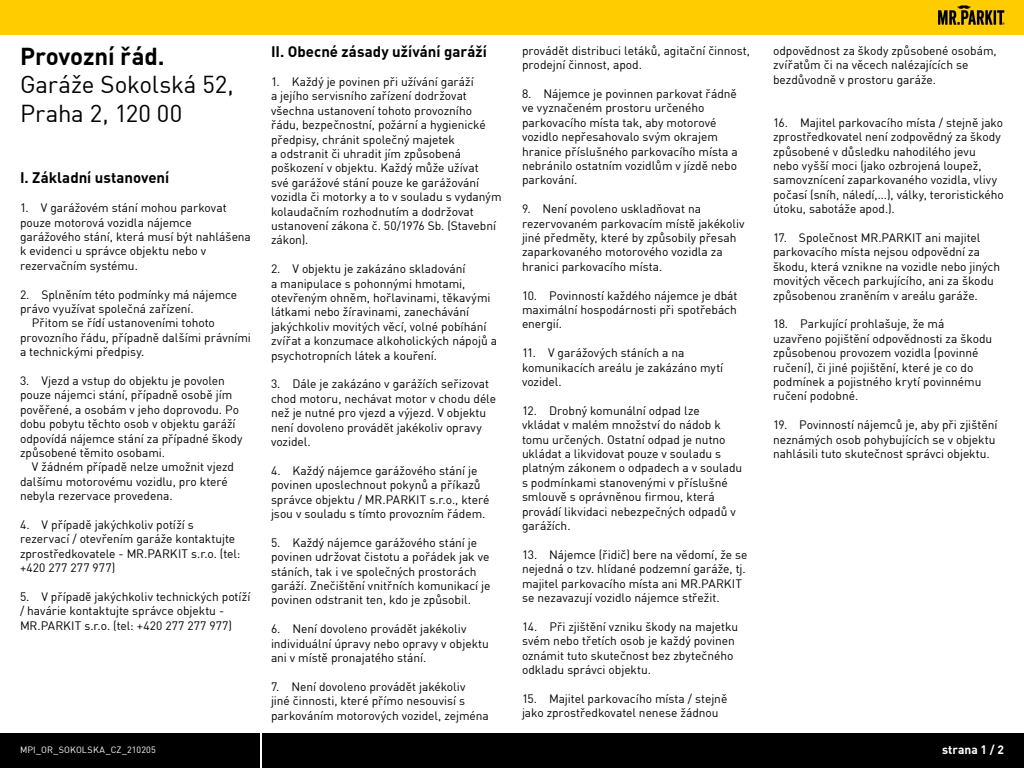
<style>
.page{position:relative;width:1024px;height:768px;background:#fff}
.page>*{position:absolute;margin:0;border:0;box-sizing:border-box;transform-origin:0 0}
.hlavní_nadpis_-_gará{font:24px/28.8px "DINCE";letter-spacing:-.005em;color:#000}
.hlavní_nadpis{font:700 24px "DINCE";letter-spacing:-.005em;color:#000}
.kapitola_-_nadpis{font:700 15px "DINCE";color:#000}
.t1{font:12px/14.4px "DINCE";letter-spacing:-.005em;color:#000}
.t2{font:700 12px "DINCE";color:#fff}
.t3{font:9px "DINCE";letter-spacing:.01em;color:#fff}
</style>
<div class="page">
<div style="left:0;top:0;width:1024px;height:35px;background:#fc0"></div>
<img style="left:938px;top:5px;width:67px;height:20px">
<div style="left:262px;top:733px;width:762px;height:35px;background:#000"></div>
<div style="left:0;top:733px;width:260px;height:35px;background:#000"></div>
<p class="hlavní_nadpis" style="left:20px;top:40px;width:146px">Provozní řád.</p>
<p class="hlavní_nadpis_-_gará" style="left:20px;top:70px;width:215px">Garáže Sokolská 52,<br>Praha 2, 120 00</p>
<p class="kapitola_-_nadpis" style="left:20px;top:168px;width:151px">I. Základní ustanovení</p>
<p class="t1" style="left:20px;top:200px;width:232px">1. V garážovém stání mohou parkovat pouze motorová vozidla nájemce garážového stání, která musí být nahlášena k evidenci u správce objektu nebo v rezervačním systému.</p>
<p class="t1" style="left:20px;top:287px;width:219px">2. Splněním této podmínky má nájemce právo využívat společná zařízení.</p>
<p class="t1" style="left:20px;top:316px;width:232px;text-indent:12px">Přitom se řídí ustanoveními tohoto provozního řádu, případně dalšími právními a technickými předpisy.</p>
<p class="t1" style="left:20px;top:373px;width:224px">3. Vjezd a vstup do objektu je povolen pouze nájemci stání, případně osobě jím pověřené, a osobám v jeho doprovodu. Po dobu pobytu těchto osob v objektu garáží odpovídá nájemce stání za případné škody způsobené těmito osobami.</p>
<p class="t1" style="left:20px;top:460px;width:216px;text-indent:12px">V žádném případě nelze umožnit vjezd dalšímu motorovému vozidlu, pro které nebyla rezervace provedena.</p>
<p class="t1" style="left:20px;top:517px;width:222px">4. V případě jakýchkoliv potíží s rezervací / otevřením garáže kontaktujte zprostředkovatele - MR.PARKIT s.r.o. (tel: +420 277 277 977)</p>
<p class="t1" style="left:20px;top:589px;width:232px">5. V případě jakýchkoliv technických potíží / havárie kontaktujte správce objektu -<br>MR.PARKIT s.r.o. (tel: +420 277 277 977)</p>
<p class="kapitola_-_nadpis" style="left:271px;top:42px;width:217px">II. Obecné zásady užívání garáží</p>
<p class="t1" style="left:271px;top:74px;width:232px">1. Každý je povinen při užívání garáží<br>a jejího servisního zařízení dodržovat všechna ustanovení tohoto provozního řádu, bezpečnostní, požární a hygienické předpisy, chránit společný majetek<br>a odstranit či uhradit jím způsobená poškození v objektu. Každý může užívat<br>své garážové stání pouze ke garážování vozidla či motorky a to v souladu s vydaným kolaudačním rozhodnutím a dodržovat ustanovení zákona č. 50/1976 Sb. (Stavební zákon).</p>
<p class="t1" style="left:271px;top:261px;width:228px">2. V objektu je zakázáno skladování<br>a manipulace s pohonnými hmotami, otevřeným ohněm, hořlavinami, těkavými látkami nebo žíravinami, zanechávání jakýchkoliv movitých věcí, volné pobíhání zvířat a konzumace alkoholických nápojů a psychotropních látek a kouření.</p>
<p class="t1" style="left:271px;top:377px;width:227px">3. Dále je zakázáno v garážích seřizovat chod motoru, nechávat motor v chodu déle než je nutné pro vjezd a výjezd. V objektu není dovoleno provádět jakékoliv opravy vozidel.</p>
<p class="t1" style="left:271px;top:463px;width:220px">4. Každý nájemce garážového stání je povinen uposlechnout pokynů a příkazů správce objektu / MR.PARKIT s.r.o., které jsou v souladu s tímto provozním řádem.</p>
<p class="t1" style="left:271px;top:535px;width:221px">5. Každý nájemce garážového stání je povinen udržovat čistotu a pořádek jak ve stáních, tak i ve společných prostorách garáží. Znečištění vnitřních komunikací je povinen odstranit ten, kdo je způsobil.</p>
<p class="t1" style="left:271px;top:621px;width:219px">6. Není dovoleno provádět jakékoliv individuální úpravy nebo opravy v objektu ani v místě pronajatého stání.</p>
<p class="t1" style="left:271px;top:679px;width:219px">7. Není dovoleno provádět jakékoliv<br>jiné činnosti, které přímo nesouvisí s parkováním motorových vozidel, zejména</p>
<p class="t1" style="left:522px;top:43px;width:230px">provádět distribuci letáků, agitační činnost, prodejní činnost, apod.</p>
<p class="t1" style="left:522px;top:86px;width:217px">8. Nájemce je povinnen parkovat řádně ve vyznačeném prostoru určeného parkovacího místa tak, aby motorové vozidlo nepřesahovalo svým okrajem hranice příslušného parkovacího místa a nebránilo ostatním vozidlům v jízdě nebo parkování.</p>
<p class="t1" style="left:522px;top:201px;width:224px">9. Není povoleno uskladňovat na rezervovaném parkovacím místě jakékoliv jiné předměty, které by způsobily přesah zaparkovaného motorového vozidla za hranici parkovacího místa.</p>
<p class="t1" style="left:522px;top:288px;width:217px;text-align:justify">10. Povinností každého nájemce je dbát maximální hospodárnosti při spotřebách energií.</p>
<p class="t1" style="left:522px;top:345px;width:203px">11. V garážových stáních a na komunikacích areálu je zakázáno mytí vozidel.</p>
<p class="t1" style="left:522px;top:403px;width:222px">12. Drobný komunální odpad lze<br>vkládat v malém množství do nádob k tomu určených. Ostatní odpad je nutno ukládat a likvidovat pouze v souladu s platným zákonem o odpadech a v souladu s podmínkami stanovenými v příslušné smlouvě s oprávněnou firmou, která provádí likvidaci nebezpečných odpadů v garážích.</p>
<p class="t1" style="left:522px;top:547px;width:227px">13. Nájemce (řidič) bere na vědomí, že se</p>
<p class="t1" style="left:522px;top:561px;width:225px">nejedná o tzv. hlídané podzemní garáže, tj.</p>
<p class="t1" style="left:522px;top:576px;width:221px">majitel parkovacího místa ani MR.PARKIT</p>
<p class="t1" style="left:522px;top:590px;width:199px">se nezavazují vozidlo nájemce střežit.</p>
<p class="t1" style="left:522px;top:619px;width:218px">14. Při zjištění vzniku škody na majetku svém nebo třetích osob je každý povinen oznámit tuto skutečnost bez zbytečného odkladu správci objektu.</p>
<p class="t1" style="left:522px;top:691px;width:207px">15. Majitel parkovacího místa / stejně jako zprostředkovatel nenese žádnou</p>
<p class="t1" style="left:773px;top:43px;width:225px">odpovědnost za škody způsobené osobám, zvířatům či na věcech nalézajících se bezdůvodně v prostoru garáže.</p>
<p class="t1" style="left:773px;top:115px;width:232px">16. Majitel parkovacího místa / stejně jako zprostředkovatel není zodpovědný za škody způsobené v důsledku nahodilého jevu nebo vyšší moci (jako ozbrojená loupež, samovznícení zaparkovaného vozidla, vlivy počasí (sníh, náledí,...), války, teroristického útoku, sabotáže apod.).</p>
<p class="t1" style="left:773px;top:230px;width:229px">17. Společnost MR.PARKIT ani majitel parkovacího místa nejsou odpovědní za škodu, která vznikne na vozidle nebo jiných movitých věcech parkujícího, ani za škodu způsobenou zraněním v areálu garáže.</p>
<p class="t1" style="left:773px;top:317px;width:221px">18. Parkující prohlašuje, že má uzavřeno pojištění odpovědnosti za škodu způsobenou provozem vozidla (povinné ručení), či jiné pojištění, které je co do podmínek a pojistného krytí povinnému ručení podobné.</p>
<p class="t1" style="left:773px;top:417px;width:226px">19. Povinností nájemců je, aby při zjištění neznámých osob pohybujících se v objektu nahlásili tuto skutečnost správci objektu.</p>
<p class="t3" style="left:20px;top:744px;width:137px">MPI_OR_SOKOLSKA_CZ_210205</p>
<p class="t2" style="left:942px;top:742px;width:63px">strana 1 / 2</p>
</div>
